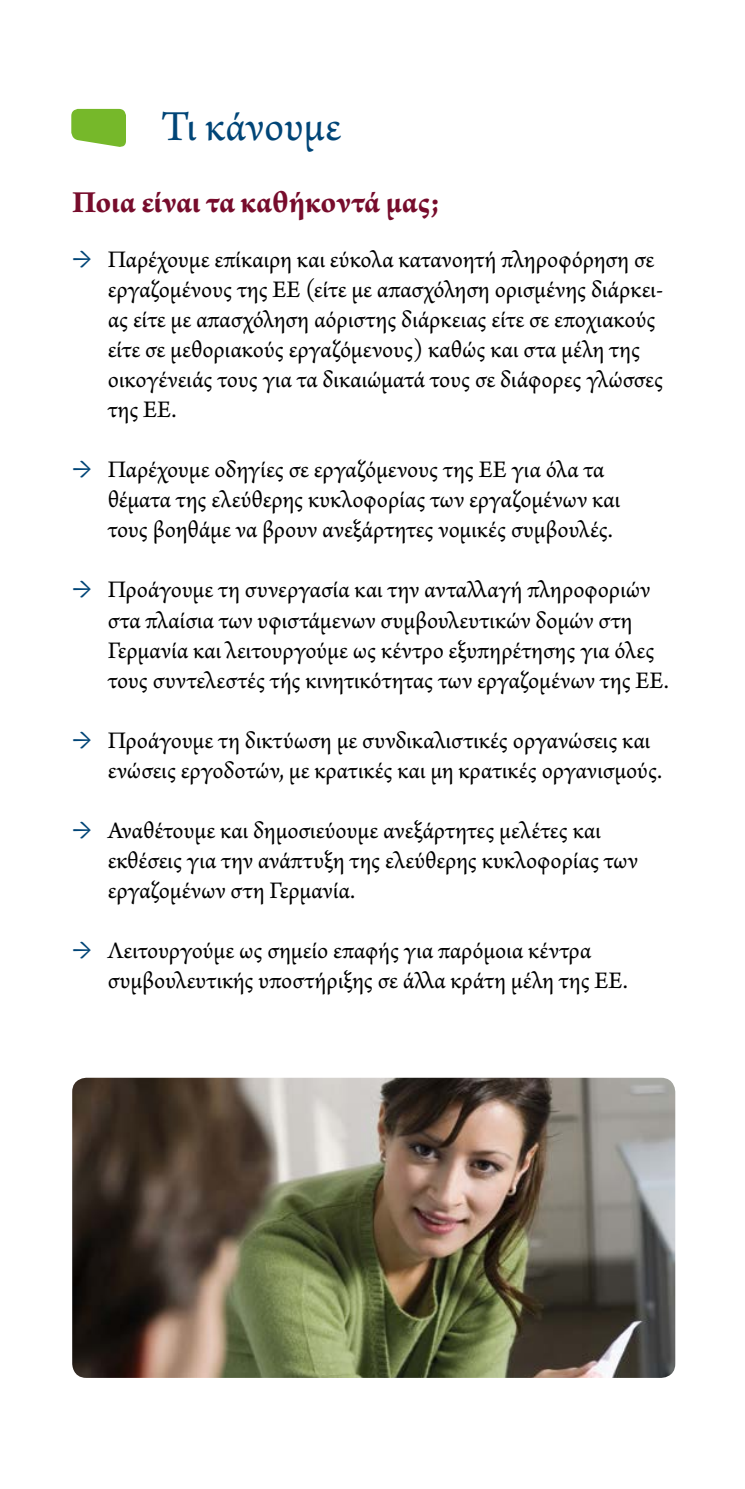
<style>
.page{position:relative;width:745px;height:1489px;background:#fff}
.page>*{position:absolute;margin:0;border:0;box-sizing:border-box;transform-origin:0 0}
.t1{font:45px "Arno Pro";letter-spacing:-.005em;color:#004577}
.t2{font:700 32.5px "Arno Pro";color:#770c2c}
.t3{font:25px/30px "Arno Pro";letter-spacing:-.005em;color:#000}
.s1{font-family:"Bundes Serif";color:#004577}
</style>
<div class="page">
<svg style="left:71px;top:109px;width:55px;height:38px;background:#85c042"></svg>
<img style="left:72px;top:1077px;width:602px;height:300px">
<h1 class="t1" style="left:161px;top:101px;width:181px">Τι κάνουμε</h1>
<h2 class="t2" style="left:72px;top:184px;width:369px">Ποια είναι τα καθήκοντά μας;</h2>
<p class="t3" style="left:108px;top:246px;width:556px;text-indent:-35px"><span class="s1">→</span> Παρέχουμε επίκαιρη και εύκολα κατανοητή πληροφόρηση σε εργαζομένους της ΕΕ (είτε με απασχόληση ορισμένης διάρκει&shy;ας είτε με απασχόληση αόριστης διάρκειας είτε σε εποχιακούς είτε σε μεθοριακούς εργαζόμενους) καθώς και στα μέλη της οικογένειάς τους για τα δικαιώματά τους σε διάφορες γλώσσες της ΕΕ.</p>
<p class="t3" style="left:108px;top:456px;width:514px;text-indent:-35px"><span class="s1">→</span> Παρέχουμε οδηγίες σε εργαζόμενους της ΕΕ για όλα τα θέματα της ελεύθερης κυκλοφορίας των εργαζομένων και τους βοηθάμε να βρουν ανεξάρτητες νομικές συμβουλές.</p>
<p class="t3" style="left:108px;top:576px;width:562px;text-indent:-35px"><span class="s1">→</span> Προάγουμε τη συνεργασία και την ανταλλαγή πληροφοριών στα πλαίσια των υφιστάμενων συμβουλευτικών δομών στη Γερμανία και λειτουργούμε ως κέντρο εξυπηρέτησης για όλες τους συντελεστές τής κινητικότητας των εργαζομένων της ΕΕ.</p>
<p class="t3" style="left:108px;top:726px;width:555px;text-indent:-35px"><span class="s1">→</span> Προάγουμε τη δικτύωση με συνδικαλιστικές οργανώσεις και ενώσεις εργοδοτών, με κρατικές και μη κρατικές οργανισμούς.</p>
<p class="t3" style="left:108px;top:816px;width:531px;text-indent:-35px"><span class="s1">→</span> Αναθέτουμε και δημοσιεύουμε ανεξάρτητες μελέτες και εκθέσεις για την ανάπτυξη της ελεύθερης κυκλοφορίας των εργαζομένων στη Γερμανία.</p>
<p class="t3" style="left:108px;top:936px;width:521px;text-indent:-35px"><span class="s1">→</span> Λειτουργούμε ως σημείο επαφής για παρόμοια κέντρα συμβουλευτικής υποστήριξης σε άλλα κράτη μέλη της ΕΕ.</p>
</div>
